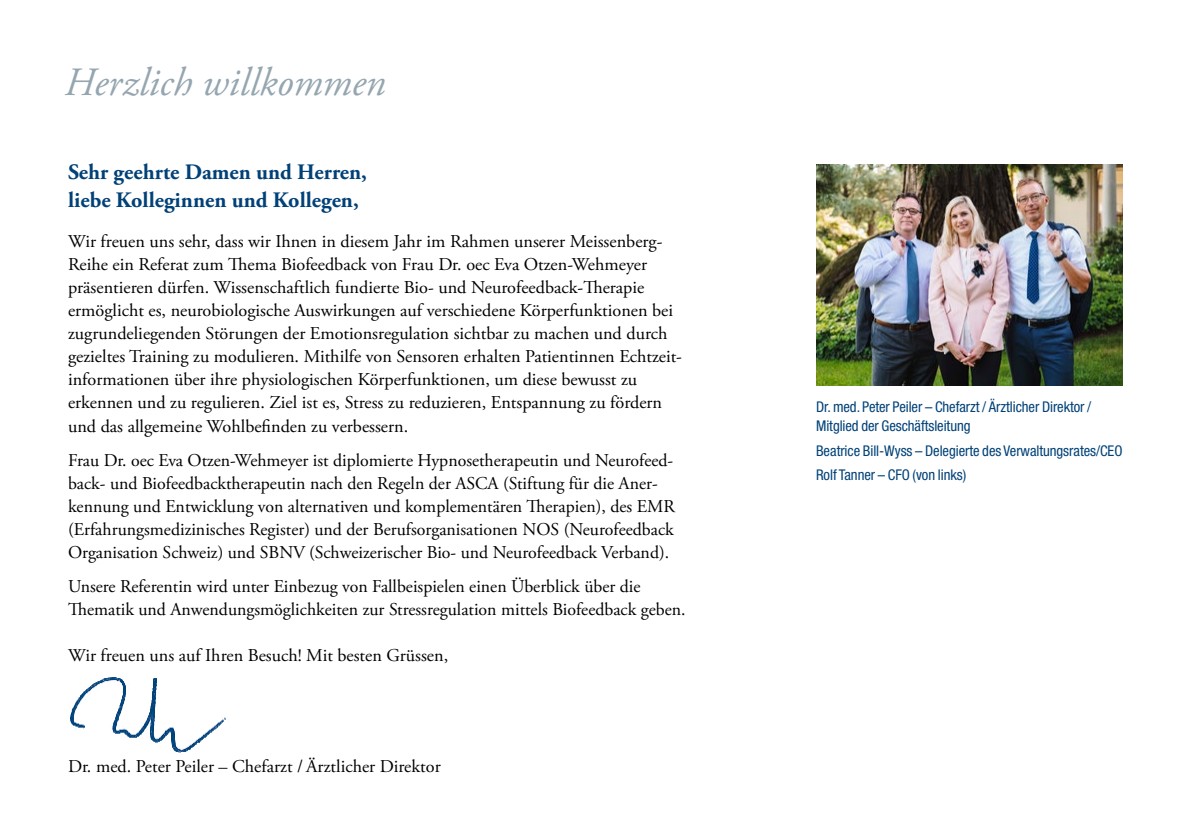
<style>
.page{position:relative;width:1191px;height:840px;background:#fff}
.page>*{position:absolute;margin:0;border:0;box-sizing:border-box;transform-origin:0 0}
.t1{font:italic 40px "Adobe Garamond Pro";color:#95a6b0}
.t2{font:700 22px/28px "Adobe Garamond Pro";color:#004177}
.t3{font:18px/23px "Adobe Garamond Pro";color:#000}
.t4{font:condensed 14.8px/19px "Helvetica Neue LT Pro";letter-spacing:-.005em;color:#004177}
</style>
<div class="page">
<img style="left:816px;top:164px;width:307px;height:221px">
<img style="left:70px;top:677px;width:156px;height:76px">
<h1 class="t1" style="left:65px;top:58px;width:322px">Herzlich willkommen</h1>
<p class="t2" style="left:68px;top:158px;width:300px">Sehr geehrte Damen und Herren, liebe Kolleginnen und Kollegen,</p>
<p class="t3" style="left:68px;top:230px;width:614px">Wir freuen uns sehr, dass wir Ihnen in diesem Jahr im Rahmen unserer Meissenberg-Reihe ein Referat zum Thema Biofeedback von Frau Dr. oec Eva Otzen-Wehmeyer präsentieren dürfen. Wissenschaftlich fundierte Bio- und Neurofeedback-Therapie ermöglicht es, neurobiologische Auswirkungen auf verschiedene Körperfunktionen bei zugrundeliegenden Störungen der Emotionsregulation sichtbar zu machen und durch gezieltes Training zu modulieren. Mithilfe von Sensoren erhalten Patientinnen Echtzeit&shy;informationen über ihre physiologischen Körperfunktionen, um diese bewusst zu erkennen und zu regulieren. Ziel ist es, Stress zu reduzieren, Entspannung zu fördern und das allgemeine Wohlbefinden zu verbessern.</p>
<p class="t3" style="left:68px;top:449px;width:608px">Frau Dr. oec Eva Otzen-Wehmeyer ist diplomierte Hypnosetherapeutin und Neurofeed&shy;back- und Biofeedbacktherapeutin nach den Regeln der ASCA (Stiftung für die Aner&shy;kennung und Entwicklung von alternativen und komplementären Therapien), des EMR (Erfahrungsmedizinisches Register) und der Berufsorganisationen NOS (Neurofeedback Organisation Schweiz) und SBNV (Schweizerischer Bio- und Neurofeedback Verband).</p>
<p class="t3" style="left:68px;top:575px;width:619px">Unsere Referentin wird unter Einbezug von Fallbeispielen einen Überblick über die<br>Thematik und Anwendungsmöglichkeiten zur Stressregulation mittels Biofeedback geben.</p>
<p class="t3" style="left:68px;top:644px;width:382px">Wir freuen uns auf Ihren Besuch! Mit besten Grüssen,</p>
<p class="t3" style="left:68px;top:754px;width:374px">Dr. med. Peter Peiler – Chefarzt / Ärztlicher Direktor</p>
<p class="t4" style="left:816px;top:397px;width:277px">Dr. med. Peter Peiler – Chefarzt / Ärztlicher Direktor /<br>Mitglied der Geschäftsleitung</p>
<p class="t4" style="left:816px;top:438px;width:308px;line-height:24.6px">Beatrice Bill-Wyss – Delegierte des Verwaltungsrates/CEO<br>Rolf Tanner – CFO (von links)</p>
</div>
